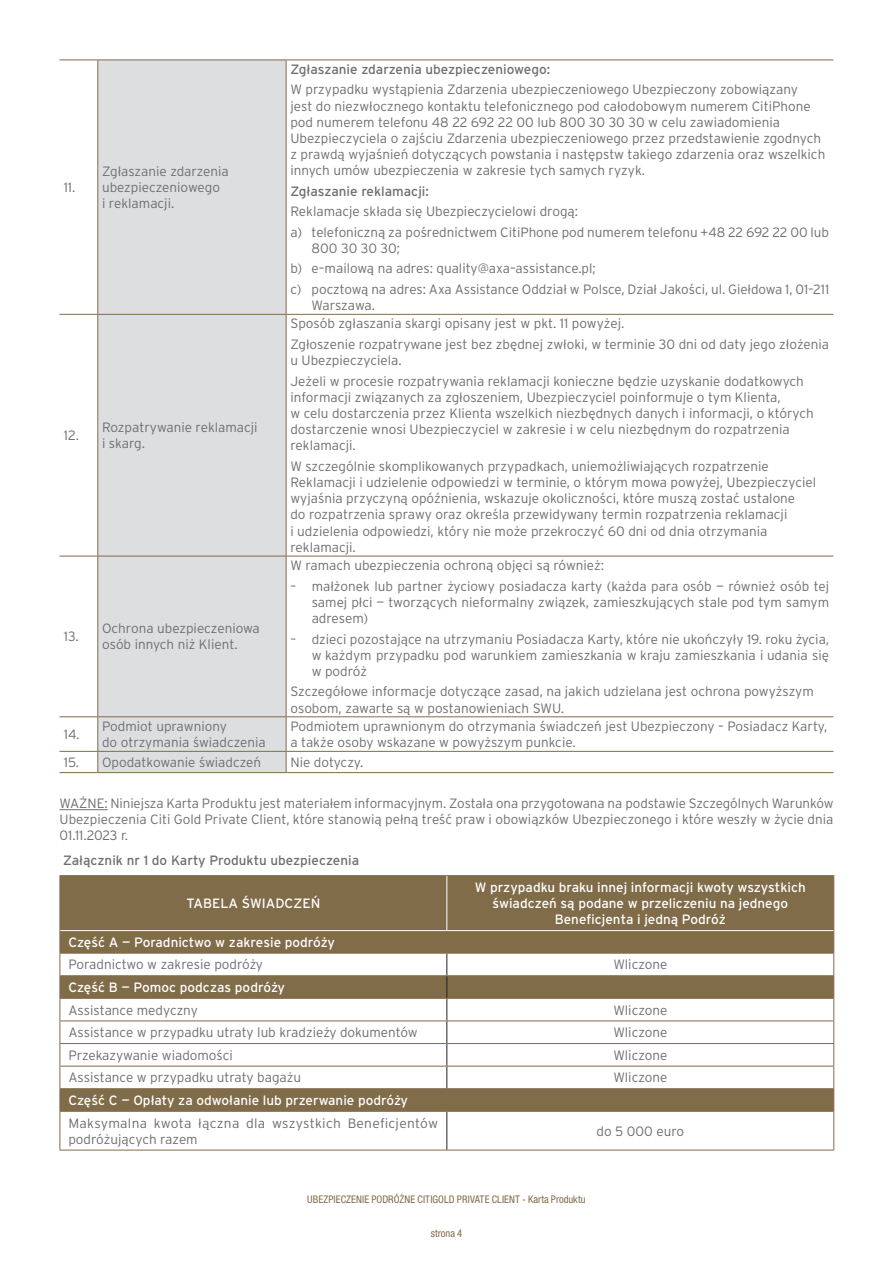
<style>
.page{position:relative;width:893px;height:1263px;background:#fff}
.page>*{position:absolute;margin:0;border:0;box-sizing:border-box;transform-origin:0 0}
.t1{font:300 13.5px/16.2px "Interstate Pl";color:#6d6e71}
.t2{font:13.5px/16.2px "Interstate Pl";color:#fff;text-align:center}
.t3{font:13.5px "Interstate Pl";color:#6d6e71}
.t4{font:300 13.5px/16.2px "Interstate Pl";letter-spacing:.02em;color:#6d6e71}
.t5{font:300 13.5px "Interstate Pl";letter-spacing:-.02em;color:#6d6e71}
.t6{font:10.5px "Helvetica Neue Pl Condensed";letter-spacing:.01em;color:#816c4a}
</style>
<div class="page">
<hr style="left:60px;top:809px;width:48px;height:1px;background:#6d6e71">
<div style="left:98px;top:61px;width:188px;height:711px;background:#dddee0"></div>
<hr style="left:60px;top:60px;width:38px;height:1px;background:#816c4a">
<hr style="left:98px;top:60px;width:188px;height:1px;background:#816c4a">
<hr style="left:286px;top:60px;width:547px;height:1px;background:#816c4a">
<hr style="left:60px;top:314px;width:38px;height:1px;background:#816c4a">
<hr style="left:98px;top:314px;width:188px;height:1px;background:#816c4a">
<hr style="left:286px;top:314px;width:547px;height:1px;background:#816c4a">
<hr style="left:60px;top:556px;width:38px;height:1px;background:#816c4a">
<hr style="left:98px;top:556px;width:188px;height:1px;background:#816c4a">
<hr style="left:286px;top:556px;width:547px;height:1px;background:#816c4a">
<hr style="left:60px;top:716px;width:38px;height:1px;background:#816c4a">
<hr style="left:98px;top:716px;width:188px;height:1px;background:#816c4a">
<hr style="left:286px;top:716px;width:547px;height:1px;background:#816c4a">
<hr style="left:60px;top:751px;width:38px;height:1px;background:#816c4a">
<hr style="left:98px;top:751px;width:188px;height:1px;background:#816c4a">
<hr style="left:286px;top:751px;width:547px;height:1px;background:#816c4a">
<hr style="left:60px;top:772px;width:38px;height:1px;background:#816c4a">
<hr style="left:98px;top:772px;width:188px;height:1px;background:#816c4a">
<hr style="left:286px;top:772px;width:547px;height:1px;background:#816c4a">
<hr style="left:97px;top:60px;width:1px;height:254px;background:#816c4a">
<hr style="left:286px;top:60px;width:1px;height:254px;background:#816c4a">
<hr style="left:97px;top:315px;width:1px;height:241px;background:#816c4a">
<hr style="left:286px;top:315px;width:1px;height:241px;background:#816c4a">
<hr style="left:97px;top:556px;width:1px;height:160px;background:#816c4a">
<hr style="left:286px;top:556px;width:1px;height:160px;background:#816c4a">
<hr style="left:97px;top:717px;width:1px;height:34px;background:#816c4a">
<hr style="left:286px;top:717px;width:1px;height:34px;background:#816c4a">
<svg style="left:97px;top:752px;width:1px;height:20px"></svg>
<svg style="left:286px;top:752px;width:1px;height:20px"></svg>
<svg style="left:61px;top:876px;width:772px;height:235px;fill:#816c4a"></svg>
<svg style="left:446px;top:954px;width:1px;height:134px"></svg>
<hr style="left:446px;top:1112px;width:1px;height:38px;background:#231f20">
<hr style="left:60px;top:875px;width:387px;height:1px;background:#816c4a">
<hr style="left:60px;top:876px;width:1px;height:54px;background:#816c4a">
<hr style="left:447px;top:875px;width:387px;height:1px;background:#816c4a">
<hr style="left:833px;top:876px;width:1px;height:54px;background:#816c4a">
<hr style="left:60px;top:953px;width:387px;height:1px;background:#816c4a">
<hr style="left:447px;top:953px;width:387px;height:1px;background:#816c4a">
<hr style="left:60px;top:975px;width:387px;height:1px;background:#816c4a">
<hr style="left:447px;top:975px;width:387px;height:1px;background:#816c4a">
<hr style="left:60px;top:998px;width:387px;height:1px;background:#816c4a">
<hr style="left:447px;top:998px;width:387px;height:1px;background:#816c4a">
<hr style="left:60px;top:1020px;width:387px;height:1px;background:#816c4a">
<hr style="left:447px;top:1020px;width:387px;height:1px;background:#816c4a">
<hr style="left:60px;top:1043px;width:387px;height:1px;background:#816c4a">
<hr style="left:447px;top:1043px;width:387px;height:1px;background:#816c4a">
<hr style="left:60px;top:1066px;width:387px;height:1px;background:#816c4a">
<hr style="left:447px;top:1066px;width:387px;height:1px;background:#816c4a">
<hr style="left:60px;top:1088px;width:387px;height:1px;background:#816c4a">
<svg style="left:60px;top:931px;width:1px;height:180px"></svg>
<hr style="left:447px;top:1088px;width:387px;height:1px;background:#816c4a">
<svg style="left:833px;top:930px;width:1px;height:181px"></svg>
<hr style="left:60px;top:1111px;width:387px;height:1px;background:#816c4a">
<hr style="left:60px;top:1112px;width:1px;height:38px;background:#816c4a">
<hr style="left:447px;top:1111px;width:387px;height:1px;background:#816c4a">
<hr style="left:833px;top:1112px;width:1px;height:38px;background:#816c4a">
<hr style="left:60px;top:1150px;width:387px;height:1px;background:#816c4a">
<hr style="left:447px;top:1150px;width:387px;height:1px;background:#816c4a">
<hr style="left:446px;top:876px;width:1px;height:54px;background:#fff">
<hr style="left:60px;top:930px;width:387px;height:1px;background:#fff">
<hr style="left:447px;top:930px;width:386px;height:1px;background:#fff">
<p class="t1" style="left:64px;top:179px;width:13px">11.</p>
<p class="t1" style="left:102px;top:163px;width:128px">Zgłaszanie zdarzenia ubezpieczeniowego<br>i reklamacji.</p>
<p class="t1" style="left:64px;top:427px;width:17px">12.</p>
<p class="t1" style="left:102px;top:419px;width:157px">Rozpatrywanie reklamacji i skarg.</p>
<p class="t1" style="left:64px;top:628px;width:16px">13.</p>
<p class="t1" style="left:102px;top:620px;width:159px">Ochrona ubezpieczeniowa osób innych niż Klient.</p>
<p class="t3" style="left:290px;top:62px;width:261px">Zgłaszanie zdarzenia ubezpieczeniowego:</p>
<p class="t1" style="left:290px;top:81px;width:536px">W przypadku wystąpienia Zdarzenia ubezpieczeniowego Ubezpieczony zobowiązany<br>jest do niezwłocznego kontaktu telefonicznego pod całodobowym numerem CitiPhone pod numerem telefonu 48 22 692 22 00 lub 800 30 30 30 w celu zawiadomienia Ubezpieczyciela o zajściu Zdarzenia ubezpieczeniowego przez przedstawienie zgodnych z prawdą wyjaśnień dotyczących powstania i następstw takiego zdarzenia oraz wszelkich innych umów ubezpieczenia w zakresie tych samych ryzyk.</p>
<p class="t3" style="left:290px;top:184px;width:140px">Zgłaszanie reklamacji:</p>
<p class="t1" style="left:290px;top:201px;width:540px;line-height:20.4px">Reklamacje składa się Ubezpieczycielowi drogą:<br>a) telefoniczną za pośrednictwem CitiPhone pod numerem telefonu +48 22 692 22 00 lub</p>
<p class="t1" style="left:290px;top:238px;width:540px;line-height:20.4px;text-indent:21px">800 30 30 30;<br>b) e–mailową na adres: quality@axa–assistance.pl;<br>c) pocztową na adres: Axa Assistance Oddział w Polsce, Dział Jakości, ul. Giełdowa 1, 01–211</p>
<p class="t5" style="left:312px;top:298px;width:65px">Warszawa.</p>
<p class="t1" style="left:290px;top:313px;width:540px;line-height:20.4px">Sposób zgłaszania skargi opisany jest w pkt. 11 powyżej.<br>Zgłoszenie rozpatrywane jest bez zbędnej zwłoki, w terminie 30 dni od daty jego złożenia</p>
<p class="t1" style="left:290px;top:350px;width:515px;line-height:20.4px">u Ubezpieczyciela.<br>Jeżeli w procesie rozpatrywania reklamacji konieczne będzie uzyskanie dodatkowych</p>
<p class="t1" style="left:290px;top:389px;width:525px">informacji związanych za zgłoszeniem, Ubezpieczyciel poinformuje o tym Klienta,<br>w celu dostarczenia przez Klienta wszelkich niezbędnych danych i informacji, o których dostarczenie wnosi Ubezpieczyciel w zakresie i w celu niezbędnym do rozpatrzenia reklamacji.</p>
<p class="t1" style="left:290px;top:458px;width:527px">W szczególnie skomplikowanych przypadkach, uniemożliwiających rozpatrzenie Reklamacji i udzielenie odpowiedzi w terminie, o którym mowa powyżej, Ubezpieczyciel wyjaśnia przyczyną opóźnienia, wskazuje okoliczności, które muszą zostać ustalone<br>do rozpatrzenia sprawy oraz określa przewidywany termin rozpatrzenia reklamacji<br>i udzielenia odpowiedzi, który nie może przekroczyć 60 dni od dnia otrzymania reklamacji.</p>
<p class="t1" style="left:290px;top:557px;width:315px">W ramach ubezpieczenia ochroną objęci są również:</p>
<p class="t1" style="left:312px;top:578px;width:519px;text-align:justify;text-indent:-21px">– małżonek lub partner życiowy posiadacza karty (każda para osób — również osób tej samej płci — tworzących nieformalny związek, zamieszkujących stale pod tym samym adresem)</p>
<p class="t1" style="left:312px;top:630px;width:519px;text-align:justify;text-indent:-21px">– dzieci pozostające na utrzymaniu Posiadacza Karty, które nie ukończyły 19. roku życia, w każdym przypadku pod warunkiem zamieszkania w kraju zamieszkania i udania się w podróż</p>
<p class="t1" style="left:290px;top:683px;width:525px">Szczegółowe informacje dotyczące zasad, na jakich udzielana jest ochrona powyższym osobom, zawarte są w postanowieniach SWU.</p>
<p class="t1" style="left:64px;top:726px;width:17px">14.</p>
<p class="t1" style="left:102px;top:718px;width:165px">Podmiot uprawniony<br>do otrzymania świadczenia</p>
<p class="t1" style="left:290px;top:718px;width:538px">Podmiotem uprawnionym do otrzymania świadczeń jest Ubezpieczony – Posiadacz Karty, a także osoby wskazane w powyższym punkcie.</p>
<p class="t1" style="left:64px;top:754px;width:199px">15. Opodatkowanie świadczeń</p>
<p class="t1" style="left:290px;top:754px;width:74px">Nie dotyczy.</p>
<p class="t1" style="left:60px;top:795px;width:775px;text-align:justify">WAŻNE: Niniejsza Karta Produktu jest materiałem informacyjnym. Została ona przygotowana na podstawie Szczególnych Warunków Ubezpieczenia Citi Gold Private Client, które stanowią pełną treść praw i obowiązków Ubezpieczonego i które weszły w życie dnia 01.11.2023 r.</p>
<p class="t3" style="left:63px;top:853px;width:297px">Załącznik nr 1 do Karty Produktu ubezpieczenia</p>
<p class="t2" style="left:186px;top:895px;width:135px">TABELA ŚWIADCZEŃ</p>
<p class="t2" style="left:475px;top:879px;width:332px">W przypadku braku innej informacji kwoty wszystkich świadczeń są podane w przeliczeniu na jednego<br>Beneficjenta i jedną Podróż</p>
<p class="t2" style="left:68px;top:934px;width:268px">Część A — Poradnictwo w zakresie podróży</p>
<p class="t1" style="left:68px;top:956px;width:196px">Poradnictwo w zakresie podróży</p>
<p class="t1" style="left:613px;top:956px;width:56px">Wliczone</p>
<p class="t2" style="left:68px;top:979px;width:218px">Część B — Pomoc podczas podróży</p>
<p class="t1" style="left:68px;top:1001px;width:131px">Assistance medyczny</p>
<p class="t1" style="left:613px;top:1001px;width:56px">Wliczone</p>
<p class="t1" style="left:68px;top:1024px;width:351px">Assistance w przypadku utraty lub kradzieży dokumentów</p>
<p class="t1" style="left:613px;top:1024px;width:56px">Wliczone</p>
<p class="t1" style="left:68px;top:1047px;width:166px">Przekazywanie wiadomości</p>
<p class="t1" style="left:613px;top:1047px;width:56px">Wliczone</p>
<p class="t1" style="left:68px;top:1069px;width:234px">Assistance w przypadku utraty bagażu</p>
<p class="t1" style="left:613px;top:1069px;width:56px">Wliczone</p>
<p class="t2" style="left:68px;top:1092px;width:341px">Część C — Opłaty za odwołanie lub przerwanie podróży</p>
<p class="t4" style="left:68px;top:1114px;width:371px">Maksymalna kwota łączna dla wszystkich Beneficjentów podróżujących razem</p>
<p class="t1" style="left:596px;top:1123px;width:89px">do 5 000 euro</p>
<p class="t6" style="left:307px;top:1194px;width:280px">UBEZPIECZENIE PODRÓŻNE CITIGOLD PRIVATE CLIENT - Karta Produktu</p>
<p class="t6" style="left:431px;top:1227px;width:33px">strona 4</p>
</div>
